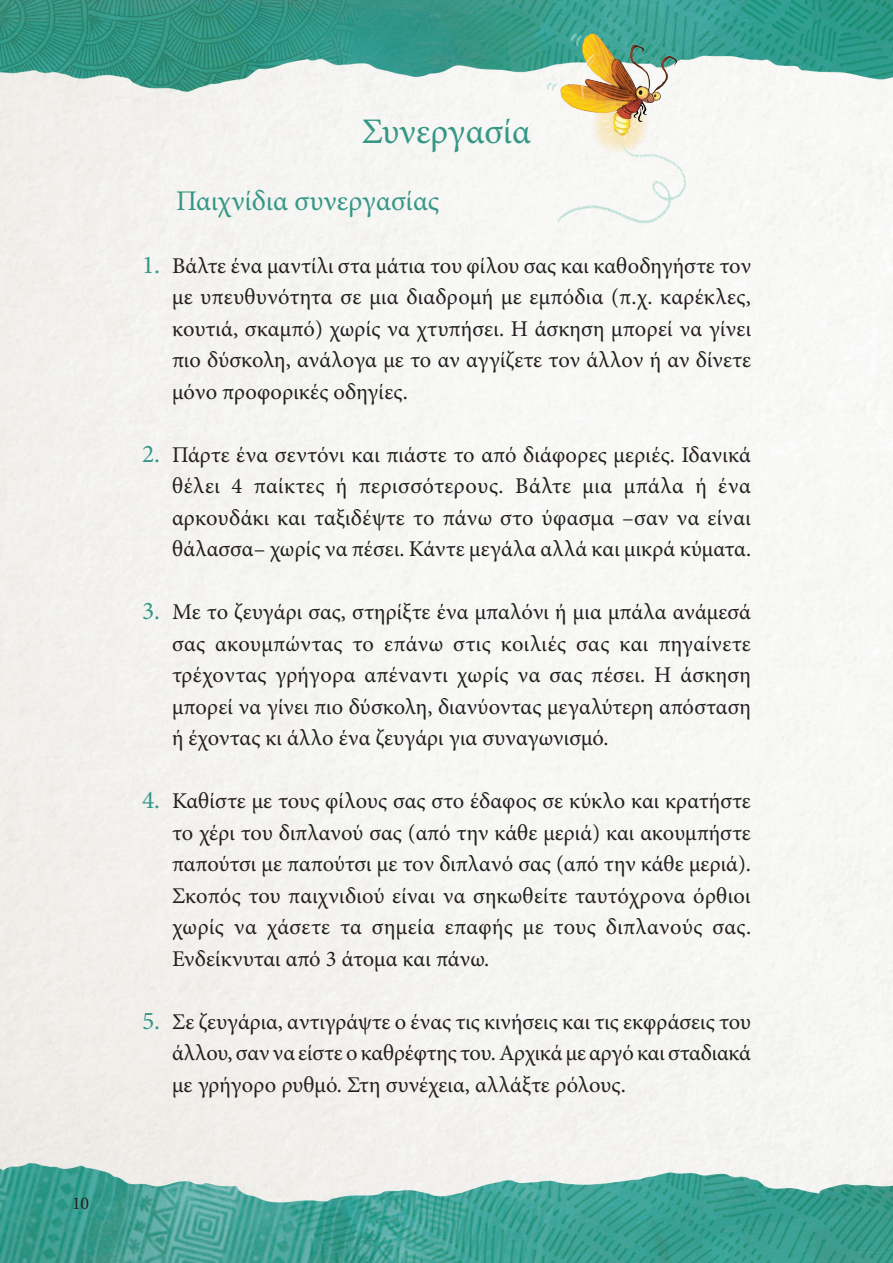
<style>
.page{position:relative;width:893px;height:1263px;background:#fff}
.page>*{position:absolute;margin:0;border:0;box-sizing:border-box;transform-origin:0 0}
.BODY{font:36px "Minion Pro";color:#369787}
.BODY-2{font:28.5px "Minion Pro";color:#369787}
.BODY-3{font:22.5px/31.5px "Minion Pro";color:#231f20;text-align:justify}
.t1{font:18px "Minion Pro";color:#231f20}
.s1{font-size:25.5px;color:#369787}
</style>
<div class="page">
<img style="left:0;top:0;width:893px;height:1263px">
<img style="left:495px;top:0;width:212px;height:281px">
<p class="t1" style="left:72px;top:1191px;width:19px">10</p>
<p class="BODY" style="left:362px;top:107px;width:171px">Συνεργασία</p>
<p class="BODY-2" style="left:176px;top:182px;width:265px">Παιχνίδια συνεργασίας</p>
<p class="BODY-3" style="left:172px;top:250px;width:581px;text-indent:-30px"><span class="s1">1.</span> Βάλτε ένα μαντίλι στα μάτια του φίλου σας και καθοδηγήστε τον με υπευθυνότητα σε μια διαδρομή με εμπόδια (π.χ. καρέκλες, κουτιά, σκαμπό) χωρίς να χτυπήσει. Η άσκηση μπορεί να γίνει πιο δύσκολη, ανάλογα με το αν αγγίζετε τον άλλον ή αν δίνετε μόνο προφορικές οδηγίες.</p>
<p class="BODY-3" style="left:172px;top:439px;width:581px;text-indent:-30px"><span class="s1">2.</span> Πάρτε ένα σεντόνι και πιάστε το από διάφορες μεριές. Ιδανικά θέλει 4 παίκτες ή περισσότερους. Βάλτε μια μπάλα ή ένα αρκουδάκι και ταξιδέψτε το πάνω στο ύφασμα –σαν να είναι θάλασσα– χωρίς να πέσει. Κάντε μεγάλα αλλά και μικρά κύματα.</p>
<p class="BODY-3" style="left:172px;top:596px;width:581px;text-indent:-30px"><span class="s1">3.</span> Με το ζευγάρι σας, στηρίξτε ένα μπαλόνι ή μια μπάλα ανάμεσά σας ακουμπώντας το επάνω στις κοιλιές σας και πηγαίνετε τρέχοντας γρήγορα απέναντι χωρίς να σας πέσει. Η άσκηση μπορεί να γίνει πιο δύσκολη, διανύοντας μεγαλύτερη απόσταση ή έχοντας κι άλλο ένα ζευγάρι για συναγωνισμό.</p>
<p class="BODY-3" style="left:172px;top:785px;width:581px;text-indent:-30px"><span class="s1">4.</span> Καθίστε με τους φίλους σας στο έδαφος σε κύκλο και κρατήστε το χέρι του διπλανού σας (από την κάθε μεριά) και ακουμπήστε παπούτσι με παπούτσι με τον διπλανό σας (από την κάθε μεριά).<br>Σκοπός του παιχνιδιού είναι να σηκωθείτε ταυτόχρονα όρθιοι χωρίς να χάσετε τα σημεία επαφής με τους διπλανούς σας.<br>Ενδείκνυται από 3 άτομα και πάνω.</p>
<p class="BODY-3" style="left:172px;top:1006px;width:581px;text-indent:-30px"><span class="s1">5.</span> Σε ζευγάρια, αντιγράψτε ο ένας τις κινήσεις και τις εκφράσεις του άλλου, σαν να είστε ο καθρέφτης του. Αρχικά με αργό και σταδιακά με γρήγορο ρυθμό. Στη συνέχεια, αλλάξτε ρόλους.</p>
</div>
